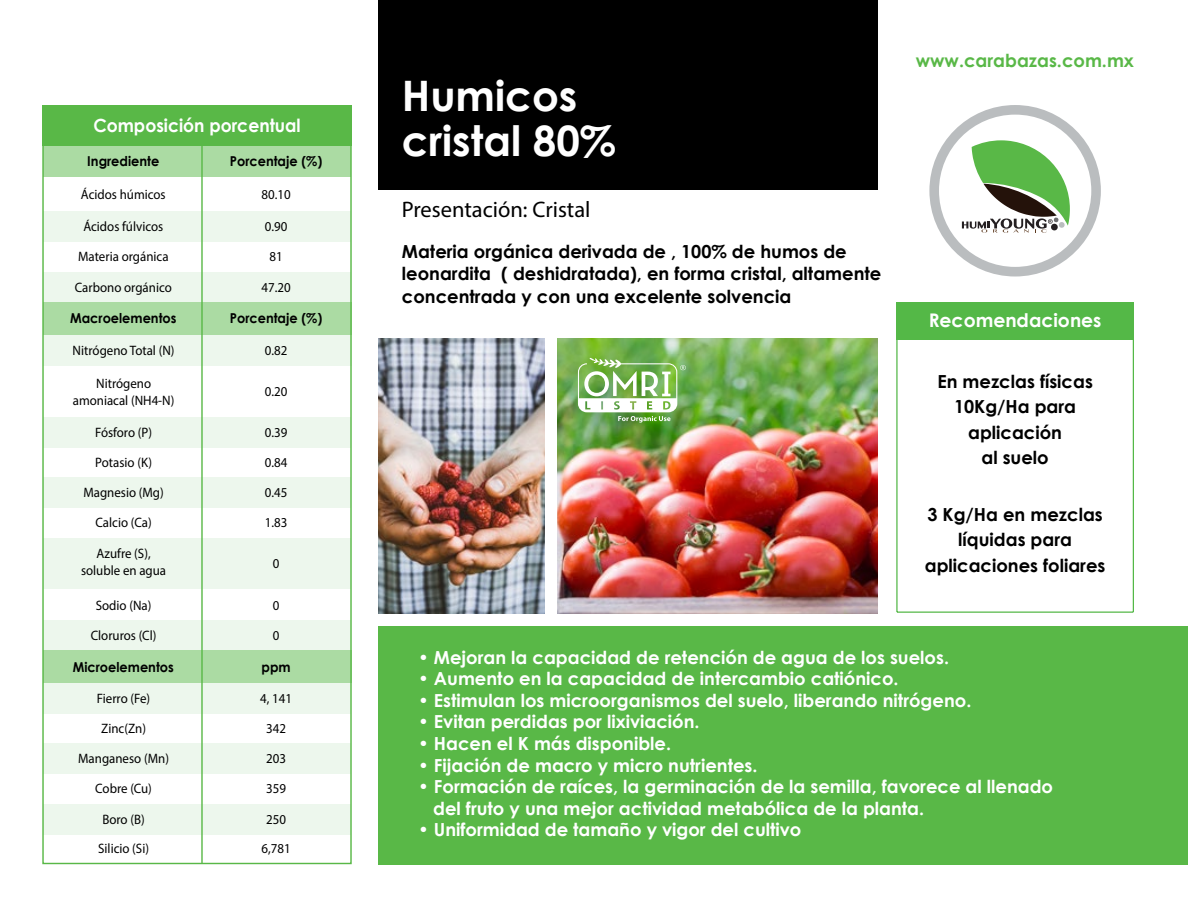
<style>
.page{position:relative;width:1188px;height:918px;background:#fff}
.page>*{position:absolute;margin:0;border:0;box-sizing:border-box;transform-origin:0 0}
.t1{font:700 42px/45px "Century Gothic";color:#fff}
.t2{font:22.5px "Myriad Pro";color:#000}
.t3{font:700 18.75px "Century Gothic";color:#fff}
.t4{font:700 18.15px "Century Gothic";color:#fff;scale:.95 1}
.t5{font:700 18px/21.6px "Century Gothic";color:#fff}
.t6{font:700 18px/25.5px "Century Gothic";color:#000;text-align:center}
.t7{font:700 18px "Century Gothic";color:#59b847}
.t8{font:13.65px/16.8px "Myriad Pro";color:#000;text-align:center;scale:.95 1}
.t9{font:700 13.65px "Century Gothic";color:#000;scale:.95 1}
</style>
<div class="page">
<img style="left:557px;top:338px;width:321px;height:275px">
<div style="left:929px;top:105px;width:172px;height:172px;background:#babdbf;border-radius:50%"></div>
<div style="left:939px;top:115px;width:152px;height:152px;background:#fff;border-radius:50%"></div>
<svg style="left:962px;top:140px;width:108px;height:93px"></svg>
<div style="left:43px;top:211px;width:308px;height:31px;background:#edf7ed"></div>
<div style="left:43px;top:335px;width:309px;height:30px;background:#edf7ed"></div>
<div style="left:43px;top:272px;width:308px;height:30px;background:#edf7ed"></div>
<div style="left:43px;top:417px;width:308px;height:31px;background:#edf7ed"></div>
<div style="left:43px;top:683px;width:308px;height:31px;background:#edf7ed"></div>
<div style="left:43px;top:804px;width:308px;height:30px;background:#edf7ed"></div>
<div style="left:43px;top:538px;width:308px;height:50px;background:#edf7ed"></div>
<div style="left:43px;top:620px;width:308px;height:30px;background:#edf7ed"></div>
<div style="left:43px;top:477px;width:308px;height:31px;background:#edf7ed"></div>
<div style="left:43px;top:743px;width:308px;height:31px;background:#edf7ed"></div>
<div style="left:43px;top:145px;width:308px;height:32px;background:#abdba3"></div>
<div style="left:43px;top:302px;width:309px;height:33px;background:#abdba3"></div>
<div style="left:43px;top:650px;width:309px;height:33px;background:#abdba3"></div>
<div style="left:42px;top:105px;width:310px;height:41px;background:#59b847"></div>
<hr style="left:201px;top:142px;width:2px;height:721px;background:#59b847">
<div style="left:378px;top:626px;width:810px;height:238px;background:#59b847"></div>
<div style="left:896px;top:302px;width:238px;height:38px;background:#54b847"></div>
<hr style="left:897px;top:612px;width:236px;height:1px;background:#54b847">
<hr style="left:896px;top:335px;width:2px;height:277px;background:#54b847">
<hr style="left:1133px;top:335px;width:1px;height:277px;background:#54b847">
<img style="left:378px;top:338px;width:166px;height:275px">
<div style="left:378px;top:0;width:500px;height:189px;background:#000"></div>
<img style="left:578px;top:358px;width:108px;height:65px">
<p class="t4" style="left:93px;top:111px;width:220px">Composición porcentual</p>
<p class="t9" style="left:87px;top:150px;width:77px">Ingrediente</p>
<p class="t9" style="left:230px;top:150px;width:99px">Porcentaje (%)</p>
<p class="t8" style="left:81px;top:186px;width:91px">Ácidos húmicos</p>
<p class="t8" style="left:83px;top:218px;width:86px">Ácidos fúlvicos</p>
<p class="t8" style="left:262px;top:186px;width:32px">80.10</p>
<p class="t8" style="left:265px;top:218px;width:25px">0.90</p>
<p class="t8" style="left:78px;top:248px;width:97px">Materia orgánica</p>
<p class="t8" style="left:269px;top:248px;width:15px">81</p>
<p class="t8" style="left:75px;top:278px;width:104px">Carbono orgánico</p>
<p class="t8" style="left:261px;top:279px;width:32px">47.20</p>
<p class="t9" style="left:70px;top:308px;width:114px">Macroelementos</p>
<p class="t9" style="left:230px;top:308px;width:99px">Porcentaje (%)</p>
<p class="t8" style="left:73px;top:342px;width:109px">Nitrógeno Total (N)</p>
<p class="t8" style="left:265px;top:342px;width:25px">0.82</p>
<p class="t8" style="left:73px;top:375px;width:108px">Nitrógeno amoniacal (NH4-N)</p>
<p class="t8" style="left:265px;top:383px;width:25px">0.20</p>
<p class="t8" style="left:95px;top:424px;width:61px">Fósforo (P)</p>
<p class="t8" style="left:265px;top:424px;width:25px">0.39</p>
<p class="t8" style="left:95px;top:453px;width:61px">Potasio (K)</p>
<p class="t8" style="left:265px;top:454px;width:25px">0.84</p>
<p class="t8" style="left:83px;top:484px;width:86px">Magnesio (Mg)</p>
<p class="t8" style="left:265px;top:484px;width:25px">0.45</p>
<p class="t8" style="left:96px;top:514px;width:61px">Calcio (Ca)</p>
<p class="t8" style="left:265px;top:514px;width:25px">1.83</p>
<p class="t8" style="left:81px;top:545px;width:91px">Azufre (S), soluble en agua</p>
<p class="t8" style="left:273px;top:555px;width:8px">0</p>
<p class="t8" style="left:96px;top:597px;width:60px">Sodio (Na)</p>
<p class="t8" style="left:273px;top:597px;width:8px">0</p>
<p class="t8" style="left:91px;top:627px;width:71px">Cloruros (Cl)</p>
<p class="t8" style="left:273px;top:627px;width:8px">0</p>
<p class="t9" style="left:73px;top:656px;width:108px">Microelementos</p>
<p class="t9" style="left:261px;top:656px;width:32px">ppm</p>
<p class="t8" style="left:97px;top:690px;width:58px">Fierro (Fe)</p>
<p class="t8" style="left:260px;top:690px;width:35px">4, 141</p>
<p class="t8" style="left:101px;top:719px;width:49px">Zinc(Zn)</p>
<p class="t8" style="left:266px;top:720px;width:22px">342</p>
<p class="t8" style="left:78px;top:750px;width:97px">Manganeso (Mn)</p>
<p class="t8" style="left:266px;top:750px;width:22px">203</p>
<p class="t8" style="left:95px;top:780px;width:61px">Cobre (Cu)</p>
<p class="t8" style="left:266px;top:780px;width:22px">359</p>
<p class="t8" style="left:102px;top:810px;width:46px">Boro (B)</p>
<p class="t8" style="left:266px;top:811px;width:22px">250</p>
<p class="t8" style="left:98px;top:840px;width:55px">Silicio (Si)</p>
<p class="t8" style="left:262px;top:840px;width:32px">6,781</p>
<h1 class="t1" style="left:402px;top:71px;width:216px">Humicos cristal 80%</h1>
<p class="t2" style="left:402px;top:195px;width:190px">Presentación: Cristal</p>
<p class="t6" style="left:402px;top:239px;width:481px;line-height:22.5px;text-align:left">Materia orgánica derivada de , 100% de humos de leonardita ( deshidratada), en forma cristal, altamente concentrada y con una excelente solvencia</p>
<p class="t7" style="left:916px;top:47px;width:220px">www.carabazas.com.mx</p>
<p class="t3" style="left:929px;top:306px;width:174px">Recomendaciones</p>
<p class="t6" style="left:937px;top:368px;width:157px">En mezclas físicas<br>10Kg/Ha para aplicación<br>al suelo</p>
<p class="t6" style="left:925px;top:501px;width:182px">3 Kg/Ha en mezclas líquidas para aplicaciones foliares</p>
<p class="t5" style="left:418px;top:645px;width:533px">• Mejoran la capacidad de retención de agua de los suelos.</p>
<p class="t5" style="left:418px;top:667px;width:482px">• Aumento en la capacidad de intercambio catiónico.</p>
<p class="t5" style="left:418px;top:689px;width:555px">• Estimulan los microorganismos del suelo, liberando nitrógeno.</p>
<p class="t5" style="left:418px;top:710px;width:283px">• Evitan perdidas por lixiviación.</p>
<p class="t5" style="left:418px;top:732px;width:255px">• Hacen el K más disponible.</p>
<p class="t5" style="left:418px;top:753px;width:341px">• Fijación de macro y micro nutrientes.</p>
<p class="t5" style="left:433px;top:775px;width:621px;text-indent:-15px">• Formación de raíces, la germinación de la semilla, favorece al llenado del fruto y una mejor actividad metabólica de la planta.</p>
<p class="t5" style="left:418px;top:818px;width:385px">• Uniformidad de tamaño y vigor del cultivo</p>
</div>
